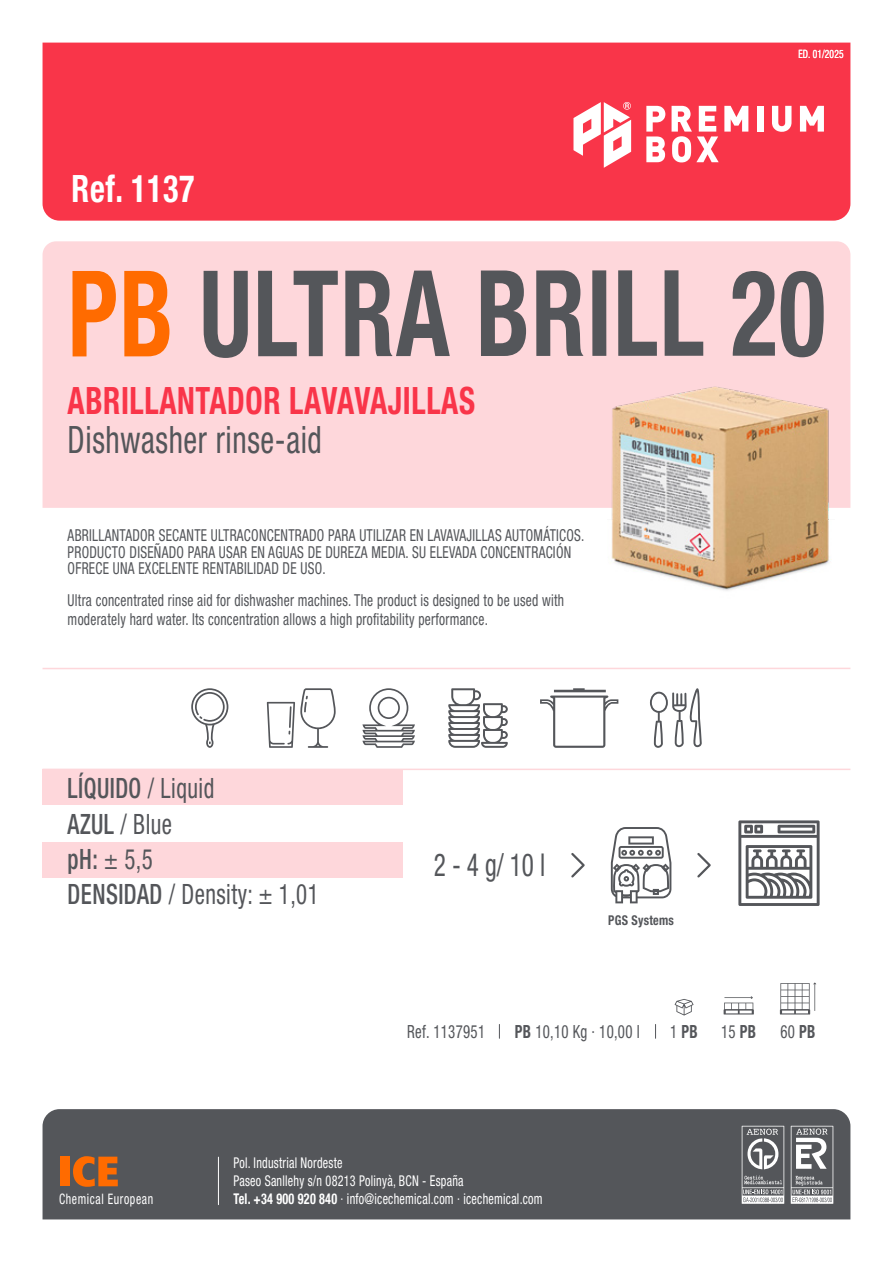
<style>
.page{position:relative;width:893px;height:1263px;background:#fff}
.page>*{position:absolute;margin:0;border:0;box-sizing:border-box;transform-origin:0 0}
.t1{font:700 condensed 119.7px "Helvetica Neue LT Pro";letter-spacing:.015em;color:#54565a;scale:.81 1}
.t2{font:700 condensed 37.8px "Helvetica Neue LT Pro";letter-spacing:.02em;color:#f93549;scale:.82 1}
.t3{font:condensed 37.8px "Helvetica Neue LT Pro";letter-spacing:.02em;color:#54565a;scale:.82 1}
.t4{font:700 condensed 37.8px "Helvetica Neue LT Pro";letter-spacing:.02em;color:#fff;scale:.85 1}
.t5{font:condensed 31.5px "Helvetica Neue LT Pro";color:#54565a;scale:.8 1}
.t6{font:condensed 28.05px/35.1px "Helvetica Neue LT Pro";letter-spacing:.02em;color:#54565a;scale:.82 1}
.t7{font:condensed 18.15px "Helvetica Neue LT Pro";letter-spacing:.02em;color:#54565a;scale:.82 1}
.t8{font:700 condensed 18.15px "Helvetica Neue LT Pro";color:#54565a;scale:.82 1}
.t9{font:condensed 16.5px/16.5px "Helvetica Neue LT Pro";letter-spacing:.02em;color:#54565a;scale:.82 1}
.t10{font:condensed 14.85px/18px "Helvetica Neue LT Pro";letter-spacing:.02em;color:#fff;scale:.82 1}
.t11{font:condensed 14.4px "Helvetica Neue LT Pro";letter-spacing:.05em;color:#fff;scale:.82 1}
.t12{font:700 condensed 13.5px "Helvetica Neue LT Pro";letter-spacing:.02em;color:#54565a;scale:.9 1}
.t13{font:condensed 11.55px "Helvetica Neue LT Pro";letter-spacing:.015em;color:#fff;scale:.82 1}
.s1{color:#ff6b00}
.s2{font-weight:500}
.s3{font-weight:700}
.s4{font-weight:400}
</style>
<div class="page">
<div style="left:43px;top:842px;width:360px;height:35px;background:#fed7db"></div>
<div style="left:43px;top:769px;width:360px;height:35px;background:#fed7db"></div>
<div style="left:43px;top:43px;width:807px;height:178px;background:#f93549"></div>
<div style="left:43px;top:241px;width:807px;height:267px;background:#fed7db"></div>
<svg style="left:724px;top:996px;width:30px;height:18px"></svg>
<svg style="left:780px;top:982px;width:36px;height:32px"></svg>
<svg style="left:675px;top:999px;width:18px;height:16px"></svg>
<svg style="left:499px;top:1024px;width:1px;height:14px"></svg>
<svg style="left:655px;top:1024px;width:1px;height:14px"></svg>
<div style="left:757px;top:106px;width:7px;height:26px;background:#fff"></div>
<svg style="left:772px;top:106px;width:19px;height:26px"></svg>
<svg style="left:800px;top:106px;width:24px;height:26px"></svg>
<svg style="left:646px;top:106px;width:19px;height:56px"></svg>
<svg style="left:672px;top:106px;width:76px;height:56px"></svg>
<svg style="left:573px;top:102px;width:58px;height:66px"></svg>
<svg style="left:650px;top:688px;width:52px;height:60px"></svg>
<svg style="left:362px;top:688px;width:53px;height:60px"></svg>
<svg style="left:267px;top:688px;width:69px;height:60px"></svg>
<svg style="left:540px;top:688px;width:78px;height:60px"></svg>
<svg style="left:191px;top:688px;width:37px;height:60px"></svg>
<svg style="left:448px;top:688px;width:60px;height:60px"></svg>
<svg style="left:697px;top:853px;width:14px;height:25px"></svg>
<svg style="left:571px;top:853px;width:14px;height:25px"></svg>
<svg style="left:611px;top:827px;width:60px;height:76px"></svg>
<svg style="left:738px;top:820px;width:82px;height:86px"></svg>
<img style="left:607px;top:331px;width:228px;height:260px">
<hr style="left:43px;top:769px;width:807px;height:1px;background:#fed7db">
<hr style="left:43px;top:668px;width:807px;height:1px;background:#fed7db">
<div style="left:43px;top:1109px;width:807px;height:110px;background:#54565a"></div>
<svg style="left:791px;top:1126px;width:42px;height:78px"></svg>
<svg style="left:742px;top:1126px;width:42px;height:78px;background:#888a8d"></svg>
<div style="left:60px;top:1157px;width:9px;height:29px;background:#ff6b00"></div>
<svg style="left:73px;top:1156px;width:45px;height:31px"></svg>
<hr style="left:218px;top:1157px;width:1px;height:48px;background:#fff">
<h2 class="t4" style="left:72px;top:165px;width:146px">Ref. 1137</h2>
<p class="t13" style="left:798px;top:47px;width:57px">ED. 01/2025</p>
<h1 class="t1" style="left:68px;top:241px;width:937px"><span class="s1">PB</span> ULTRA BRILL 20</h1>
<h2 class="t2" style="left:68px;top:377px;width:498px">ABRILLANTADOR LAVAVAJILLAS</h2>
<h2 class="t3" style="left:68px;top:417px;width:312px">Dishwasher rinse-aid</h2>
<p class="t9" style="left:68px;top:527px;width:632px">ABRILLANTADOR SECANTE ULTRACONCENTRADO PARA UTILIZAR EN LAVAVAJILLAS AUTOMÁTICOS.<br>PRODUCTO DISEÑADO PARA USAR EN AGUAS DE DUREZA MEDIA. SU ELEVADA CONCENTRACIÓN<br>OFRECE UNA EXCELENTE RENTABILIDAD DE USO.</p>
<p class="t9" style="left:68px;top:590px;width:607px;line-height:19.5px">Ultra concentrated rinse aid for dishwasher machines. The product is designed to be used with moderately hard water. Its concentration allows a high profitability performance.</p>
<h3 class="t6" style="left:68px;top:771px;width:308px"><span class="s2">LÍQUIDO</span> / Liquid<br><span class="s2">AZUL</span> / Blue<br><span class="s2">pH:</span> ± 5,5<br><span class="s2">DENSIDAD</span> / Density: ± 1,01</h3>
<h3 class="t5" style="left:434px;top:847px;width:141px">2 - 4 g/ 10 l</h3>
<p class="t12" style="left:608px;top:912px;width:74px">PGS Systems</p>
<p class="t7" style="left:407px;top:1021px;width:96px">Ref. 1137951</p>
<p class="t7" style="left:515px;top:1021px;width:154px"><span class="s3">PB</span> 10,10 Kg · 10,00 l</p>
<p class="t8" style="left:670px;top:1020px;width:35px"><span class="s4">1</span> PB</p>
<p class="t7" style="left:721px;top:1021px;width:44px">15 <span class="s3">PB</span></p>
<p class="t7" style="left:780px;top:1021px;width:44px">60 <span class="s3">PB</span></p>
<p class="t11" style="left:59px;top:1190px;width:116px">Chemical European</p>
<p class="t10" style="left:234px;top:1153px;width:378px">Pol. Industrial Nordeste<br>Paseo Sanllehy s/n 08213 Polinyà, BCN - España<br><span class="s3">Tel. +34 900 920 840</span> · info@icechemical.com · icechemical.com</p>
</div>
